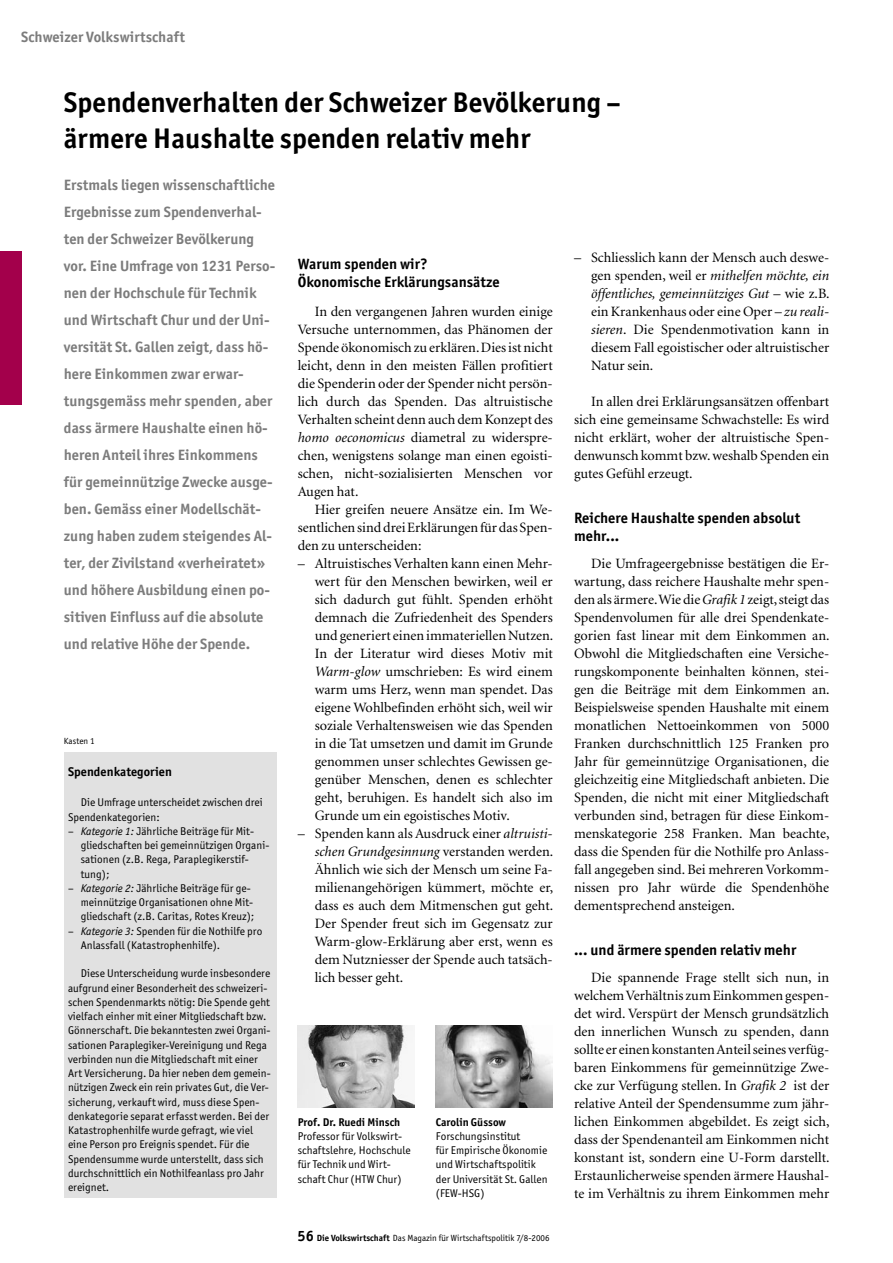
<style>
.page{position:relative;width:893px;height:1263px;background:#fff}
.page>*{position:absolute;margin:0;border:0;box-sizing:border-box;transform-origin:0 0}
._01_Titel{font:700 28.5px/36px "Officina San ITC";letter-spacing:.005em;color:#000}
._02_Vorspann{font:700 15px/27px "Officina San ITC";letter-spacing:.005em;color:#7c7c7c}
._04_Zwischentitel_1{font:700 15px/18px "Officina San ITC";letter-spacing:.005em;color:#000}
.Rubriktitel_links{font:700 15px "Officina San ITC";letter-spacing:.005em;color:#7c7c7c}
._03_Grundschrift{font:14.25px/18px "Minion";color:#000;text-align:justify}
._10_Kasten-Titel{font:700 12.75px "Officina San ITC";letter-spacing:.005em;color:#000}
._12_Kasten-Text{font:11.25px/14.2px "Officina San ITC";letter-spacing:.005em;color:#000}
.Autor{font:11.25px/14.2px "Officina San ITC";letter-spacing:.005em;color:#000}
.Autor-fett{font:700 11.25px "Officina San ITC";letter-spacing:.005em;color:#000}
._06_Abbildungen{font:9px "Officina San ITC";color:#000}
.s1{font-style:italic}
.s2{font-weight:700;font-size:15px}
.s3{font-weight:700}
</style>
<div class="page">
<div style="left:0;top:252px;width:21px;height:153px;background:#a3004b"></div>
<img style="left:298px;top:1026px;width:117px;height:82px">
<img style="left:436px;top:1026px;width:117px;height:82px">
<div style="left:64px;top:752px;width:212px;height:445px;background:#e1e1e1"></div>
<p class="Rubriktitel_links" style="left:21px;top:27px;width:165px">Schweizer Volkswirtschaft</p>
<p class="_01_Titel" style="left:64px;top:84px;width:558px">Spendenverhalten der Schweizer Bevölkerung – ärmere Haushalte spenden relativ mehr</p>
<p class="_02_Vorspann" style="left:64px;top:172px;width:213px">Erstmals liegen wissenschaftliche<br>Ergebnisse zum Spendenverhal&shy;ten der Schweizer Bevölkerung vor. Eine Umfrage von 1231 Perso&shy;nen der Hochschule für Technik und Wirtschaft Chur und der Uni&shy;versität St. Gallen zeigt, dass hö&shy;here Einkommen zwar erwar&shy;tungsgemäss mehr spenden, aber dass ärmere Haushalte einen hö&shy;heren Anteil ihres Einkommens für gemeinnützige Zwecke ausge&shy;ben. Gemäss einer Modellschät&shy;zung haben zudem steigendes Al&shy;ter, der Zivilstand «verheiratet» und höhere Ausbildung einen po&shy;sitiven Einfluss auf die absolute und relative Höhe der Spende.</p>
<p class="_03_Grundschrift" style="left:591px;top:248px;width:240px;text-indent:-17px">– Schliesslich kann der Mensch auch deswe&shy;gen spenden, weil er <span class="s1">mithelfen möchte, ein öffentliches, gemeinnütziges Gut</span> – wie z.B. ein Krankenhaus oder eine Oper – <span class="s1">zu reali&shy;sieren</span>. Die Spendenmotivation kann in diesem Fall egoistischer oder altruistischer Natur sein.</p>
<p class="_03_Grundschrift" style="left:574px;top:392px;width:257px;text-indent:17px">In allen drei Erklärungsansätzen offenbart sich eine gemeinsame Schwachstelle: Es wird nicht erklärt, woher der altruistische Spen&shy;denwunsch kommt bzw. weshalb Spenden ein gutes Gefühl erzeugt.</p>
<p class="_04_Zwischentitel_1" style="left:574px;top:508px;width:228px">Reichere Haushalte spenden absolut mehr...</p>
<p class="_03_Grundschrift" style="left:574px;top:554px;width:257px;text-indent:17px">Die Umfrageergebnisse bestätigen die Er&shy;wartung, dass reichere Haushalte mehr spen&shy;den als ärmere. Wie die <span class="s1">Grafik 1</span> zeigt, steigt das Spendenvolumen für alle drei Spendenkate&shy;gorien fast linear mit dem Einkommen an.<br>Obwohl die Mitgliedschaften eine Versiche&shy;rungskomponente beinhalten können, stei&shy;gen die Beiträge mit dem Einkommen an.<br>Beispielsweise spenden Haushalte mit einem monatlichen Nettoeinkommen von 5000<br>Franken durchschnittlich 125 Franken pro Jahr für gemeinnützige Organisationen, die gleichzeitig eine Mitgliedschaft anbieten. Die Spenden, die nicht mit einer Mitgliedschaft verbunden sind, betragen für diese Einkom&shy;menskategorie 258 Franken. Man beachte, dass die Spenden für die Nothilfe pro Anlass&shy;fall angegeben sind. Bei mehreren Vorkomm&shy;nissen pro Jahr würde die Spendenhöhe dementsprechend ansteigen.</p>
<p class="_04_Zwischentitel_1" style="left:574px;top:940px;width:224px">... und ärmere spenden relativ mehr</p>
<p class="_03_Grundschrift" style="left:574px;top:968px;width:257px;text-indent:17px">Die spannende Frage stellt sich nun, in welchem Verhältnis zum Einkommen gespen&shy;det wird. Verspürt der Mensch grundsätzlich den innerlichen Wunsch zu spenden, dann sollte er einen konstanten Anteil seines verfüg&shy;baren Einkommens für gemeinnützige Zwe&shy;cke zur Verfügung stellen. In <span class="s1">Grafik 2</span> ist der relative Anteil der Spendensumme zum jähr&shy;lichen Einkommen abgebildet. Es zeigt sich, dass der Spendenanteil am Einkommen nicht konstant ist, sondern eine U-Form darstellt.<br>Erstaunlicherweise spenden ärmere Haushal&shy;te im Verhältnis zu ihrem Einkommen mehr</p>
<p class="_04_Zwischentitel_1" style="left:298px;top:255px;width:204px">Warum spenden wir?<br>Ökonomische Erklärungsansätze</p>
<p class="_03_Grundschrift" style="left:298px;top:302px;width:257px;text-indent:17px">In den vergangenen Jahren wurden einige Versuche unternommen, das Phänomen der Spende ökonomisch zu erklären. Dies ist nicht leicht, denn in den meisten Fällen profitiert die Spenderin oder der Spender nicht persön&shy;lich durch das Spenden. Das altruistische Verhalten scheint denn auch dem Konzept des <span class="s1">homo oeconomicus</span> diametral zu widerspre&shy;chen, wenigstens solange man einen egoisti&shy;schen, nicht-sozialisierten Menschen vor Augen hat.</p>
<p class="_03_Grundschrift" style="left:298px;top:500px;width:257px;text-indent:17px">Hier greifen neuere Ansätze ein. Im We&shy;sentlichen sind drei Erklärungen für das Spen&shy;den zu unterscheiden:</p>
<p class="_03_Grundschrift" style="left:315px;top:554px;width:240px;text-indent:-17px">– Altruistisches Verhalten kann einen Mehr&shy;wert für den Menschen bewirken, weil er sich dadurch gut fühlt. Spenden erhöht demnach die Zufriedenheit des Spenders und generiert einen immateriellen Nutzen.<br>In der Literatur wird dieses Motiv mit <span class="s1">Warm-glow</span> umschrieben: Es wird einem warm ums Herz, wenn man spendet. Das eigene Wohlbefinden erhöht sich, weil wir soziale Verhaltensweisen wie das Spenden in die Tat umsetzen und damit im Grunde genommen unser schlechtes Gewissen ge&shy;genüber Menschen, denen es schlechter geht, beruhigen. Es handelt sich also im Grunde um ein egoistisches Motiv.</p>
<p class="_03_Grundschrift" style="left:315px;top:824px;width:240px;text-indent:-17px">– Spenden kann als Ausdruck einer <span class="s1">altruisti&shy;schen Grundgesinnung</span> verstanden werden.<br>Ähnlich wie sich der Mensch um seine Fa&shy;milienangehörigen kümmert, möchte er, dass es auch dem Mitmenschen gut geht.<br>Der Spender freut sich im Gegensatz zur Warm-glow-Erklärung aber erst, wenn es dem Nutzniesser der Spende auch tatsäch&shy;lich besser geht.</p>
<p class="_06_Abbildungen" style="left:64px;top:736px;width:32px">Kasten 1</p>
<p class="_10_Kasten-Titel" style="left:68px;top:763px;width:105px">Spendenkategorien</p>
<p class="_12_Kasten-Text" style="left:68px;top:795px;width:196px;text-indent:13px">Die Umfrage unterscheidet zwischen drei<br>Spendenkategorien:</p>
<p class="_12_Kasten-Text" style="left:81px;top:824px;width:190px;text-indent:-13px">– <span class="s1">Kategorie 1:</span> Jährliche Beiträge für Mit&shy;gliedschaften bei gemeinnützigen Organi&shy;sationen (z.B. Rega, Paraplegikerstif&shy;tung);</p>
<p class="_12_Kasten-Text" style="left:81px;top:881px;width:175px;text-indent:-13px">– <span class="s1">Kategorie 2:</span> Jährliche Beiträge für ge&shy;meinnützige Organisationen ohne Mit&shy;gliedschaft (z.B. Caritas, Rotes Kreuz);</p>
<p class="_12_Kasten-Text" style="left:81px;top:923px;width:183px;text-indent:-13px">– <span class="s1">Kategorie 3:</span> Spenden für die Nothilfe pro<br>Anlassfall (Katastrophenhilfe).</p>
<p class="_12_Kasten-Text" style="left:68px;top:966px;width:204px;text-indent:13px">Diese Unterscheidung wurde insbesondere aufgrund einer Besonderheit des schweizeri&shy;schen Spendenmarkts nötig: Die Spende geht vielfach einher mit einer Mitgliedschaft bzw.<br>Gönnerschaft. Die bekanntesten zwei Organi&shy;sationen Paraplegiker-Vereinigung und Rega verbinden nun die Mitgliedschaft mit einer Art Versicherung. Da hier neben dem gemein&shy;nützigen Zweck ein rein privates Gut, die Ver&shy;sicherung, verkauft wird, muss diese Spen&shy;denkategorie separat erfasst werden. Bei der Katastrophenhilfe wurde gefragt, wie viel eine Person pro Ereignis spendet. Für die Spendensumme wurde unterstellt, dass sich durchschnittlich ein Nothilfeanlass pro Jahr ereignet.</p>
<p class="Autor-fett" style="left:298px;top:1115px;width:104px">Prof. Dr. Ruedi Minsch</p>
<p class="Autor" style="left:298px;top:1129px;width:115px">Professor für Volkswirt&shy;schaftslehre, Hochschule für Technik und Wirt&shy;schaft Chur (HTW Chur)</p>
<p class="Autor-fett" style="left:436px;top:1115px;width:72px">Carolin Güssow</p>
<p class="Autor" style="left:436px;top:1129px;width:113px">Forschungsinstitut<br>für Empirische Ökonomie und Wirtschaftspolitik der Universität St. Gallen (FEW-HSG)</p>
<p class="_06_Abbildungen" style="left:298px;top:1232px;width:253px"><span class="s2">56</span> <span class="s3">Die Volkswirtschaft</span> Das Magazin für Wirtschaftspolitik 7/8-2006</p>
</div>
